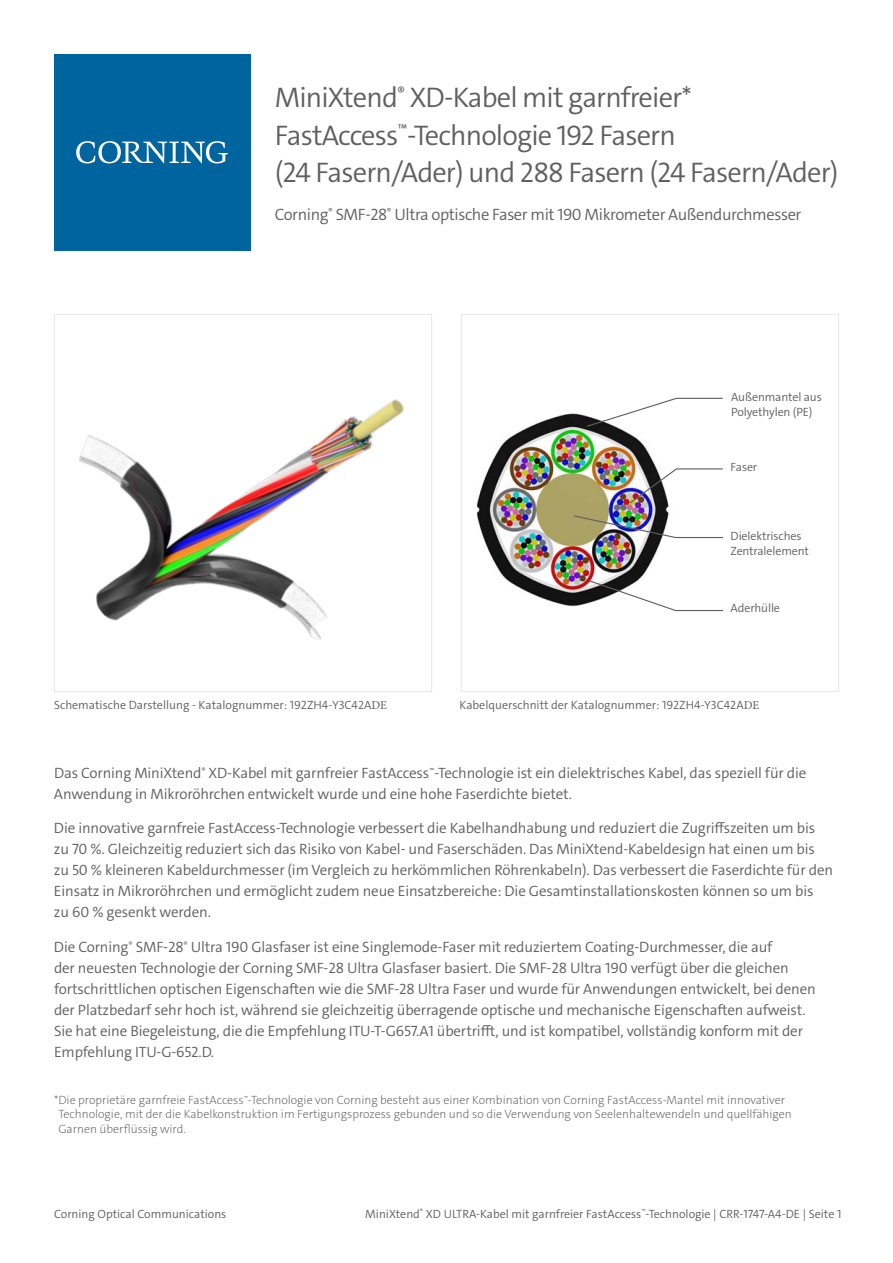
<style>
.page{position:relative;width:893px;height:1263px;background:#fff}
.page>*{position:absolute;margin:0;border:0;box-sizing:border-box;transform-origin:0 0}
.t1{font:300 28.5px/37.5px "The Sans C4 s";letter-spacing:-.03em;color:#5f5f62}
.t2{font:300 16.5px "The Sans C4 s";letter-spacing:-.025em;color:#5f5f62}
.Body_10pt{font:300 15px/21px "The Sans C4 s";letter-spacing:-.01em;color:#5f5f62}
.Body_10pt-2{font:300 12px/15px "The Sans C4 s";color:#5f5f62}
.t3{font:200 12px/14.4px "The Sans C4 s";color:#5f5f62}
.s1{font-family:"Minion Pro";font-weight:400}
</style>
<div class="page">
<div style="left:54px;top:54px;width:196px;height:196px;background:#00649e"></div>
<svg style="left:76px;top:141px;width:152px;height:23px"></svg>
<svg style="left:54px;top:314px;width:378px;height:378px"></svg>
<svg style="left:461px;top:314px;width:378px;height:378px"></svg>
<svg style="left:586px;top:397px;width:138px;height:31px"></svg>
<svg style="left:628px;top:468px;width:96px;height:36px"></svg>
<img style="left:573px;top:515px;width:151px;height:24px">
<svg style="left:588px;top:579px;width:136px;height:33px"></svg>
<p class="t1" style="left:275px;top:79px;width:565px">MiniXtend<sup>®</sup> XD-Kabel mit garnfreier*<br>FastAccess<sup>™</sup>-Technologie 192 Fasern<br>(24 Fasern/Ader) und 288 Fasern (24 Fasern/Ader)</p>
<p class="t2" style="left:275px;top:204px;width:528px">Corning<sup>®</sup> SMF-28<sup>®</sup> Ultra optische Faser mit 190 Mikrometer Außendurchmesser</p>
<p class="Body_10pt-2" style="left:731px;top:389px;width:92px">Außenmantel aus<br>Polyethylen (PE)</p>
<p class="Body_10pt-2" style="left:731px;top:460px;width:28px">Faser</p>
<p class="Body_10pt-2" style="left:731px;top:528px;width:80px">Dielektrisches<br>Zentralelement</p>
<p class="Body_10pt-2" style="left:731px;top:601px;width:51px">Aderhülle</p>
<p class="Body_10pt-2" style="left:54px;top:697px;width:335px">Schematische Darstellung - Katalognummer: 192ZH4-Y3C42A<span class="s1">DE</span></p>
<p class="Body_10pt-2" style="left:459px;top:697px;width:301px">Kabelquerschnitt der Katalognummer: 192ZH4-Y3C42A<span class="s1">DE</span></p>
<p class="Body_10pt" style="left:54px;top:762px;width:754px">Das Corning MiniXtend<sup>®</sup> XD-Kabel mit garnfreier FastAccess<sup>™</sup>-Technologie ist ein dielektrisches Kabel, das speziell für die<br>Anwendung in Mikroröhrchen entwickelt wurde und eine hohe Faserdichte bietet.</p>
<p class="Body_10pt" style="left:54px;top:818px;width:781px">Die innovative garnfreie FastAccess-Technologie verbessert die Kabelhandhabung und reduziert die Zugriffszeiten um bis zu 70 %. Gleichzeitig reduziert sich das Risiko von Kabel- und Faserschäden. Das MiniXtend-Kabeldesign hat einen um bis zu 50 % kleineren Kabeldurchmesser (im Vergleich zu herkömmlichen Röhrenkabeln). Das verbessert die Faserdichte für den Einsatz in Mikroröhrchen und ermöglicht zudem neue Einsatzbereiche: Die Gesamtinstallationskosten können so um bis<br>zu 60 % gesenkt werden.</p>
<p class="Body_10pt" style="left:54px;top:936px;width:763px">Die Corning<sup>®</sup> SMF-28<sup>®</sup> Ultra 190 Glasfaser ist eine Singlemode-Faser mit reduziertem Coating-Durchmesser, die auf<br>der neuesten Technologie der Corning SMF-28 Ultra Glasfaser basiert. Die SMF-28 Ultra 190 verfügt über die gleichen fortschrittlichen optischen Eigenschaften wie die SMF-28 Ultra Faser und wurde für Anwendungen entwickelt, bei denen der Platzbedarf sehr hoch ist, während sie gleichzeitig überragende optische und mechanische Eigenschaften aufweist.<br>Sie hat eine Biegeleistung, die die Empfehlung ITU-T-G657.A1 übertrifft, und ist kompatibel, vollständig konform mit der Empfehlung ITU-G-652.D.</p>
<p class="t3" style="left:58px;top:1093px;width:735px;text-indent:-4px">*Die proprietäre garnfreie FastAccess<sup>™</sup>-Technologie von Corning besteht aus einer Kombination von Corning FastAccess-Mantel mit innovativer<br>Technologie, mit der die Kabelkonstruktion im Fertigungsprozess gebunden und so die Verwendung von Seelenhaltewendeln und quellfähigen<br>Garnen überflüssig wird.</p>
<p class="Body_10pt-2" style="left:54px;top:1206px;width:174px">Corning Optical Communications</p>
<p class="Body_10pt-2" style="left:365px;top:1206px;width:478px">MiniXtend<sup>®</sup> XD ULTRA-Kabel mit garnfreier FastAccess<sup>™</sup>-Technologie | CRR-1747-A4-DE | Seite 1</p>
</div>
